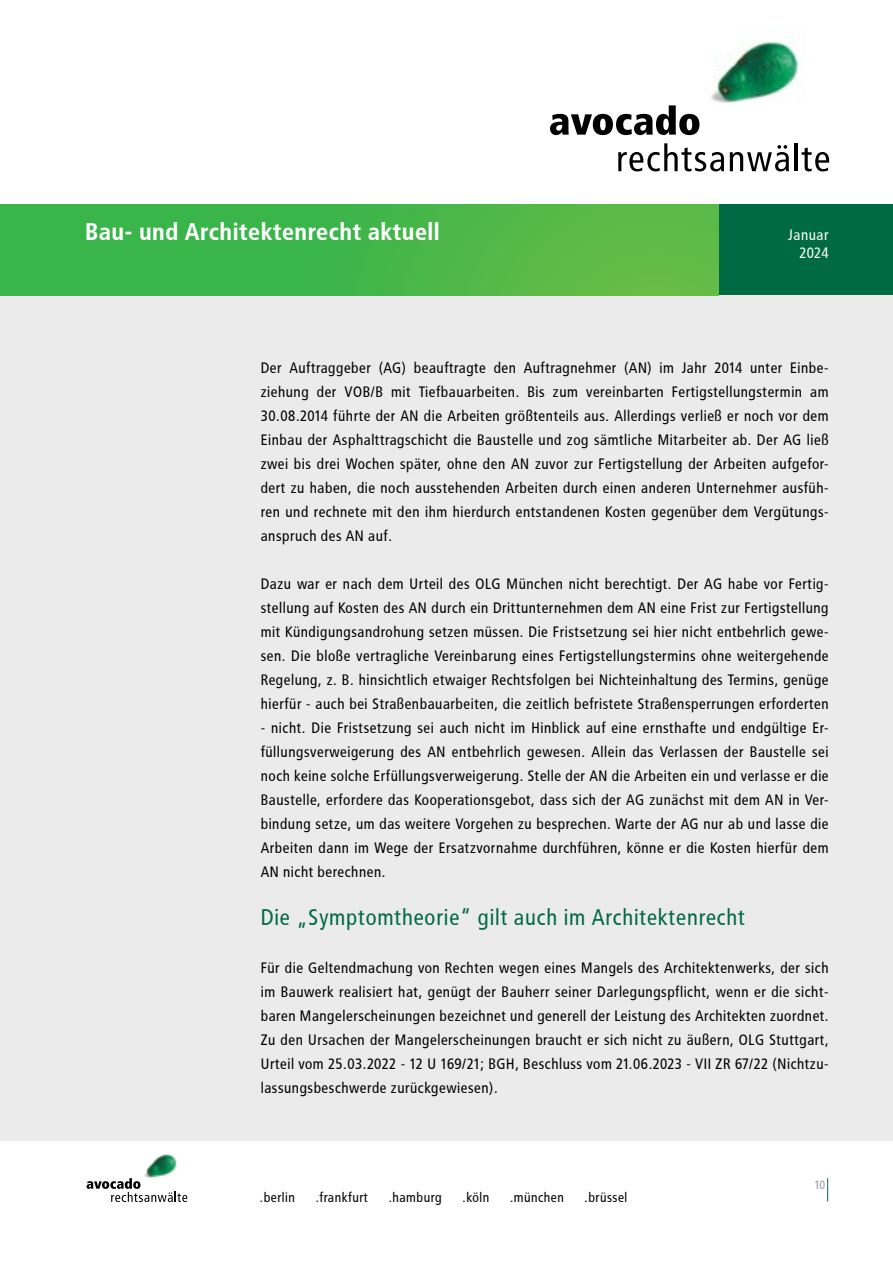
<style>
.page{position:relative;width:893px;height:1263px;background:#fff}
.page>*{position:absolute;margin:0;border:0;box-sizing:border-box;transform-origin:0 0}
.t1{font:700 24px "Avocado";color:#fff}
.t2{font:22.5px "Avocado";color:#006a45}
.t3{font:15px/24px "Avocado";color:#000;text-align:justify}
.t4{font:15px/18px "Avocado";color:#fff;text-align:right}
.t5{font:13.5px "Avocado";color:#000}
.t6{font:12px "Avocado";color:#97999c}
</style>
<div class="page">
<img style="left:711px;top:41px;width:90px;height:62px">
<svg style="left:550px;top:105px;width:149px;height:30px"></svg>
<svg style="left:618px;top:143px;width:106px;height:28px"></svg>
<svg style="left:730px;top:145px;width:59px;height:26px"></svg>
<hr style="left:795px;top:143px;width:3px;height:28px;background:#000">
<svg style="left:802px;top:147px;width:27px;height:24px"></svg>
<div style="left:719px;top:204px;width:174px;height:92px;background:#006a45"></div>
<svg style="left:827px;top:1178px;width:1px;height:23px"></svg>
<div style="left:0;top:296px;width:893px;height:845px;background:#ebebec"></div>
<img style="left:144px;top:1154px;width:33px;height:24px">
<svg style="left:87px;top:1178px;width:100px;height:24px"></svg>
<div style="left:0;top:204px;width:719px;height:92px;background:linear-gradient(to right,#2eb34b,#61bb46)"></div>
<h1 class="t1" style="left:85px;top:218px;width:357px">Bau- und Architektenrecht aktuell</h1>
<p class="t4" style="left:788px;top:226px;width:42px">Januar<br>2024</p>
<p class="t3" style="left:261px;top:355px;width:570px">Der Auftraggeber (AG) beauftragte den Auftragnehmer (AN) im Jahr 2014 unter Einbe&shy;ziehung der VOB/B mit Tiefbauarbeiten. Bis zum vereinbarten Fertigstellungstermin am 30.08.2014 führte der AN die Arbeiten größtenteils aus. Allerdings verließ er noch vor dem Einbau der Asphalttragschicht die Baustelle und zog sämtliche Mitarbeiter ab. Der AG ließ zwei bis drei Wochen später, ohne den AN zuvor zur Fertigstellung der Arbeiten aufgefor&shy;dert zu haben, die noch ausstehenden Arbeiten durch einen anderen Unternehmer ausfüh&shy;ren und rechnete mit den ihm hierdurch entstandenen Kosten gegenüber dem Vergütungs&shy;anspruch des AN auf.</p>
<p class="t3" style="left:261px;top:571px;width:570px">Dazu war er nach dem Urteil des OLG München nicht berechtigt. Der AG habe vor Fertig&shy;stellung auf Kosten des AN durch ein Drittunternehmen dem AN eine Frist zur Fertigstellung mit Kündigungsandrohung setzen müssen. Die Fristsetzung sei hier nicht entbehrlich gewe&shy;sen. Die bloße vertragliche Vereinbarung eines Fertigstellungstermins ohne weitergehende Regelung, z. B. hinsichtlich etwaiger Rechtsfolgen bei Nichteinhaltung des Termins, genüge hierfür - auch bei Straßenbauarbeiten, die zeitlich befristete Straßensperrungen erforderten</p>
<p class="t3" style="left:261px;top:715px;width:570px">- nicht. Die Fristsetzung sei auch nicht im Hinblick auf eine ernsthafte und endgültige Er&shy;füllungsverweigerung des AN entbehrlich gewesen. Allein das Verlassen der Baustelle sei noch keine solche Erfüllungsverweigerung. Stelle der AN die Arbeiten ein und verlasse er die Baustelle, erfordere das Kooperationsgebot, dass sich der AG zunächst mit dem AN in Ver&shy;bindung setze, um das weitere Vorgehen zu besprechen. Warte der AG nur ab und lasse die Arbeiten dann im Wege der Ersatzvornahme durchführen, könne er die Kosten hierfür dem AN nicht berechnen.</p>
<h2 class="t2" style="left:261px;top:904px;width:487px">Die „Symptomtheorie“ gilt auch im Architektenrecht</h2>
<p class="t3" style="left:261px;top:955px;width:570px">Für die Geltendmachung von Rechten wegen eines Mangels des Architektenwerks, der sich im Bauwerk realisiert hat, genügt der Bauherr seiner Darlegungspflicht, wenn er die sicht&shy;baren Mangelerscheinungen bezeichnet und generell der Leistung des Architekten zuordnet.<br>Zu den Ursachen der Mangelerscheinungen braucht er sich nicht zu äußern, OLG Stuttgart, Urteil vom 25.03.2022 - 12 U 169/21; BGH, Beschluss vom 21.06.2023 - VII ZR 67/22 (Nichtzu&shy;lassungsbeschwerde zurückgewiesen).</p>
<p class="t5" style="left:260px;top:1189px;width:37px">.berlin</p>
<p class="t5" style="left:316px;top:1189px;width:54px">.frankfurt</p>
<p class="t5" style="left:389px;top:1189px;width:55px">.hamburg</p>
<p class="t5" style="left:463px;top:1189px;width:29px">.köln</p>
<p class="t5" style="left:510px;top:1189px;width:56px">.münchen</p>
<p class="t5" style="left:585px;top:1189px;width:45px">.brüssel</p>
<p class="t6" style="left:814px;top:1178px;width:13px">10</p>
</div>
